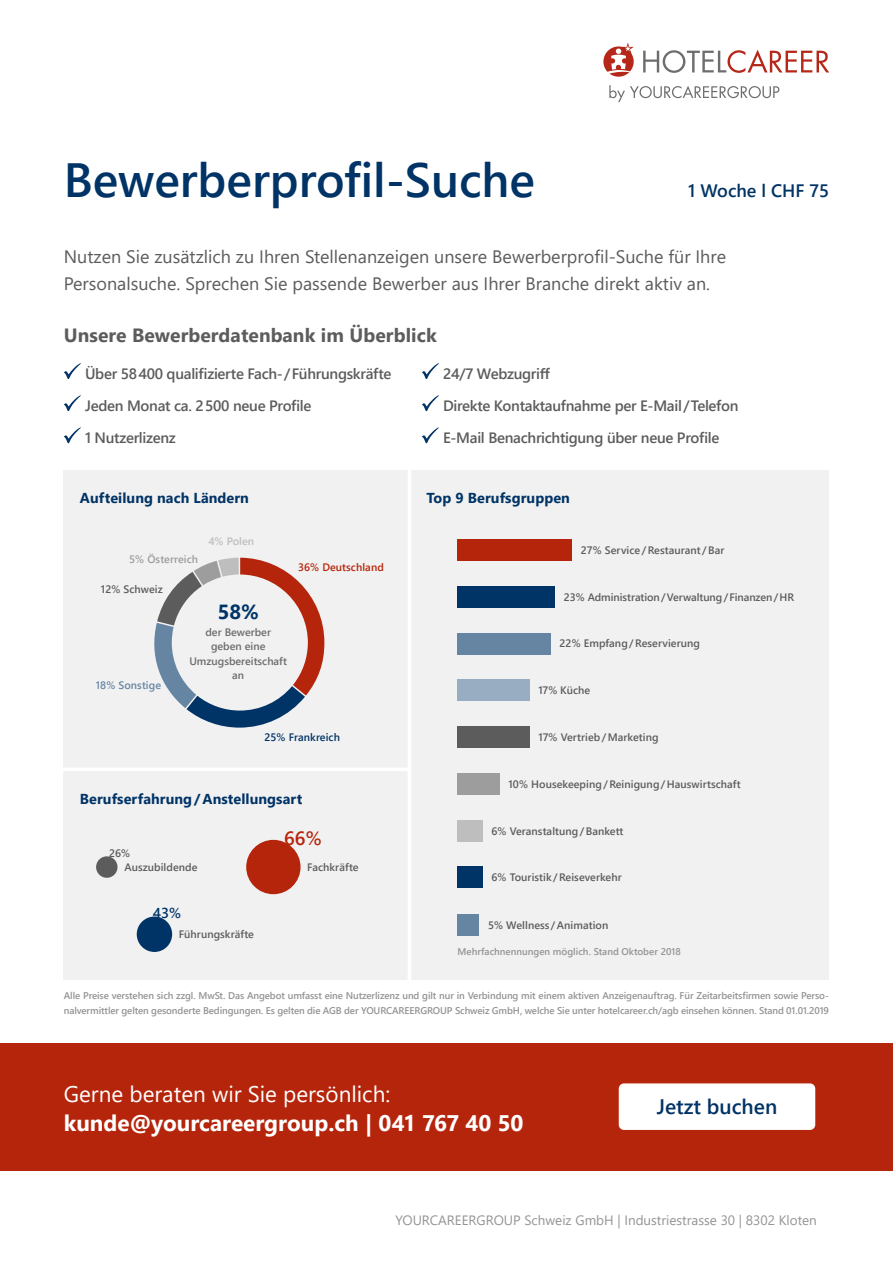
<style>
.page{position:relative;width:893px;height:1263px;background:#fff}
.page>*{position:absolute;margin:0;border:0;box-sizing:border-box;transform-origin:0 0}
.t1{font:600 48px "Segoe UI";color:#036}
.t2{font:700 22.5px "Segoe UI";color:#fff}
.t3{font:22.5px "Segoe UI";color:#fff}
.t4{font:600 21px "Segoe UI";color:#036}
.t5{font:700 20.4px "Segoe UI";color:#036}
.t6{font:700 19.2px "Segoe UI";letter-spacing:.005em;color:#5c5c5c}
.t7{font:600 19.2px "Segoe UI";color:#b5250b}
.t8{font:18px/27px "Segoe UI";color:#5c5c5c}
.t9{font:600 18px "Segoe UI";color:#036}
.t10{font:600 15px/32.1px "Segoe UI";letter-spacing:-.02em;color:#5c5c5c}
.t11{font:700 14.4px "Segoe UI";letter-spacing:.005em;color:#036}
.t12{font:600 14.4px "Segoe UI";color:#036}
.t13{font:13.5px "Segoe UI";color:#949494}
.t14{font:600 10.8px "Segoe UI";letter-spacing:.005em;color:#5c5c5c}
.t15{font:600 10.8px/14.4px "Segoe UI";color:#6c6c6c;text-align:center}
.t16{font:600 10.8px "Segoe UI";letter-spacing:.005em;color:#b5250b}
.t17{font:600 10.8px "Segoe UI";letter-spacing:.005em;color:#036}
.t18{font:600 10.8px "Segoe UI";letter-spacing:.005em;color:#9d9d9d}
.t19{font:600 10.8px "Segoe UI";letter-spacing:.005em;color:#6685a3}
.t20{font:600 10.8px "Segoe UI";letter-spacing:.005em;color:#bebebe}
.t21{font:600 9.75px/15px "Segoe UI";letter-spacing:-.01em;color:#949494}
</style>
<div class="page">
<div style="left:64px;top:470px;width:765px;height:509px;background:#f1f1f1"></div>
<hr style="left:408px;top:470px;width:3px;height:509px;background:#fff">
<div style="left:246px;top:840px;width:55px;height:54px;background:#b5250b;border-radius:50%"></div>
<svg style="left:64px;top:363px;width:17px;height:16px"></svg>
<svg style="left:64px;top:395px;width:17px;height:16px"></svg>
<svg style="left:64px;top:427px;width:17px;height:16px"></svg>
<svg style="left:422px;top:363px;width:17px;height:16px"></svg>
<svg style="left:422px;top:395px;width:17px;height:16px"></svg>
<svg style="left:422px;top:427px;width:17px;height:16px"></svg>
<svg style="left:154px;top:558px;width:170px;height:170px"></svg>
<div style="left:458px;top:539px;width:114px;height:22px;background:#b5250b"></div>
<div style="left:458px;top:586px;width:97px;height:21px;background:#036"></div>
<div style="left:458px;top:633px;width:93px;height:21px;background:#6685a3"></div>
<div style="left:458px;top:680px;width:72px;height:21px;background:#99adc2"></div>
<div style="left:458px;top:773px;width:42px;height:21px;background:#9d9d9d"></div>
<div style="left:458px;top:820px;width:25px;height:21px;background:#bebebe"></div>
<div style="left:458px;top:867px;width:25px;height:21px;background:#036"></div>
<div style="left:458px;top:914px;width:21px;height:21px;background:#6685a3"></div>
<div style="left:458px;top:726px;width:72px;height:22px;background:#5c5c5c"></div>
<div style="left:137px;top:916px;width:35px;height:36px;background:#036;border-radius:50%"></div>
<div style="left:96px;top:856px;width:21px;height:22px;background:#5c5c5c;border-radius:50%"></div>
<svg style="left:609px;top:85px;width:170px;height:17px"></svg>
<svg style="left:643px;top:50px;width:186px;height:23px"></svg>
<svg style="left:603px;top:43px;width:31px;height:34px"></svg>
<div style="left:0;top:1043px;width:893px;height:127px;background:#b5250b"></div>
<div style="left:619px;top:1084px;width:195px;height:45px;background:#fff;border-radius:4px"></div>
<div style="left:619px;top:1083px;width:196px;height:47px;border:2px solid #fff;border-radius:4px"></div>
<hr style="left:8px;top:768px;width:401px;height:3px;background:#fff">
<h1 class="t1" style="left:64px;top:141px;width:473px">Bewerberprofil-Suche</h1>
<h3 class="t9" style="left:688px;top:176px;width:142px">1 Woche l CHF 75</h3>
<h3 class="t8" style="left:64px;top:243px;width:664px">Nutzen Sie zusätzlich zu Ihren Stellenanzeigen unsere Bewerberprofil-Suche für Ihre<br>Personalsuche. Sprechen Sie passende Bewerber aus Ihrer Branche direkt aktiv an.</h3>
<h3 class="t6" style="left:64px;top:319px;width:375px">Unsere Bewerberdatenbank im Überblick</h3>
<h3 class="t10" style="left:85px;top:357px;width:308px">Über 58400 qualifizierte Fach-/Führungskräfte<br>Jeden Monat ca. 2500 neue Profile<br>1 Nutzerlizenz</h3>
<h3 class="t10" style="left:443px;top:357px;width:297px">24/7 Webzugriff<br>Direkte Kontaktaufnahme per E-Mail/Telefon<br>E-Mail Benachrichtigung über neue Profile</h3>
<h3 class="t11" style="left:80px;top:486px;width:171px">Aufteilung nach Ländern</h3>
<h3 class="t11" style="left:426px;top:486px;width:145px">Top 9 Berufsgruppen</h3>
<p class="t18" style="left:129px;top:550px;width:70px">5% Österreich</p>
<p class="t14" style="left:101px;top:581px;width:63px">12% Schweiz</p>
<p class="t20" style="left:208px;top:532px;width:47px">4% Polen</p>
<p class="t19" style="left:96px;top:676px;width:67px">18% Sonstige</p>
<h3 class="t5" style="left:218px;top:595px;width:43px">58%</h3>
<p class="t15" style="left:189px;top:624px;width:99px">der Bewerber geben eine<br>Umzugsbereitschaft an</p>
<p class="t16" style="left:298px;top:559px;width:87px">36% Deutschland</p>
<p class="t17" style="left:264px;top:728px;width:77px">25% Frankreich</p>
<h3 class="t11" style="left:80px;top:787px;width:224px">Berufserfahrung/Anstellungsart</h3>
<p class="t14" style="left:109px;top:845px;width:23px">26%</p>
<p class="t14" style="left:124px;top:858px;width:75px">Auszubildende</p>
<h3 class="t12" style="left:153px;top:901px;width:30px">43%</h3>
<p class="t14" style="left:179px;top:926px;width:77px">Führungskräfte</p>
<h3 class="t7" style="left:284px;top:823px;width:39px">66%</h3>
<p class="t14" style="left:307px;top:858px;width:53px">Fachkräfte</p>
<p class="t14" style="left:581px;top:541px;width:145px">27% Service /Restaurant /Bar</p>
<p class="t14" style="left:564px;top:588px;width:232px">23% Administration/Verwaltung/Finanzen/HR</p>
<p class="t14" style="left:560px;top:635px;width:142px">22% Empfang/Reservierung</p>
<p class="t14" style="left:538px;top:682px;width:53px">17% Küche</p>
<p class="t14" style="left:538px;top:728px;width:122px">17% Vertrieb/Marketing</p>
<p class="t14" style="left:509px;top:775px;width:234px">10% Housekeeping/Reinigung/Hauswirtschaft</p>
<p class="t14" style="left:492px;top:822px;width:133px">6% Veranstaltung/Bankett</p>
<p class="t14" style="left:492px;top:869px;width:132px">6% Touristik /Reiseverkehr</p>
<p class="t14" style="left:488px;top:916px;width:122px">5% Wellness /Animation</p>
<p class="t21" style="left:458px;top:944px;width:225px">Mehrfachnennungen möglich. Stand Oktober 2018</p>
<p class="t21" style="left:64px;top:988px;width:767px">Alle Preise verstehen sich zzgl. MwSt. Das Angebot umfasst eine Nutzerlizenz und gilt nur in Verbindung mit einem aktiven Anzeigenauftrag. Für Zeitarbeitsfirmen sowie Perso&shy;nalvermittler gelten gesonderte Bedingungen. Es gelten die AGB der YOURCAREERGROUP Schweiz GmbH, welche Sie unter hotelcareer.ch/agb einsehen können. Stand 01.01.2019</p>
<h2 class="t3" style="left:64px;top:1076px;width:328px">Gerne beraten wir Sie persönlich:</h2>
<h2 class="t2" style="left:64px;top:1105px;width:461px">kunde@yourcareergroup.ch | 041 767 40 50</h2>
<h3 class="t4" style="left:657px;top:1090px;width:122px">Jetzt buchen</h3>
<h3 class="t13" style="left:396px;top:1209px;width:423px">YOURCAREERGROUP Schweiz GmbH | Industriestrasse 30 | 8302 Kloten</h3>
</div>
